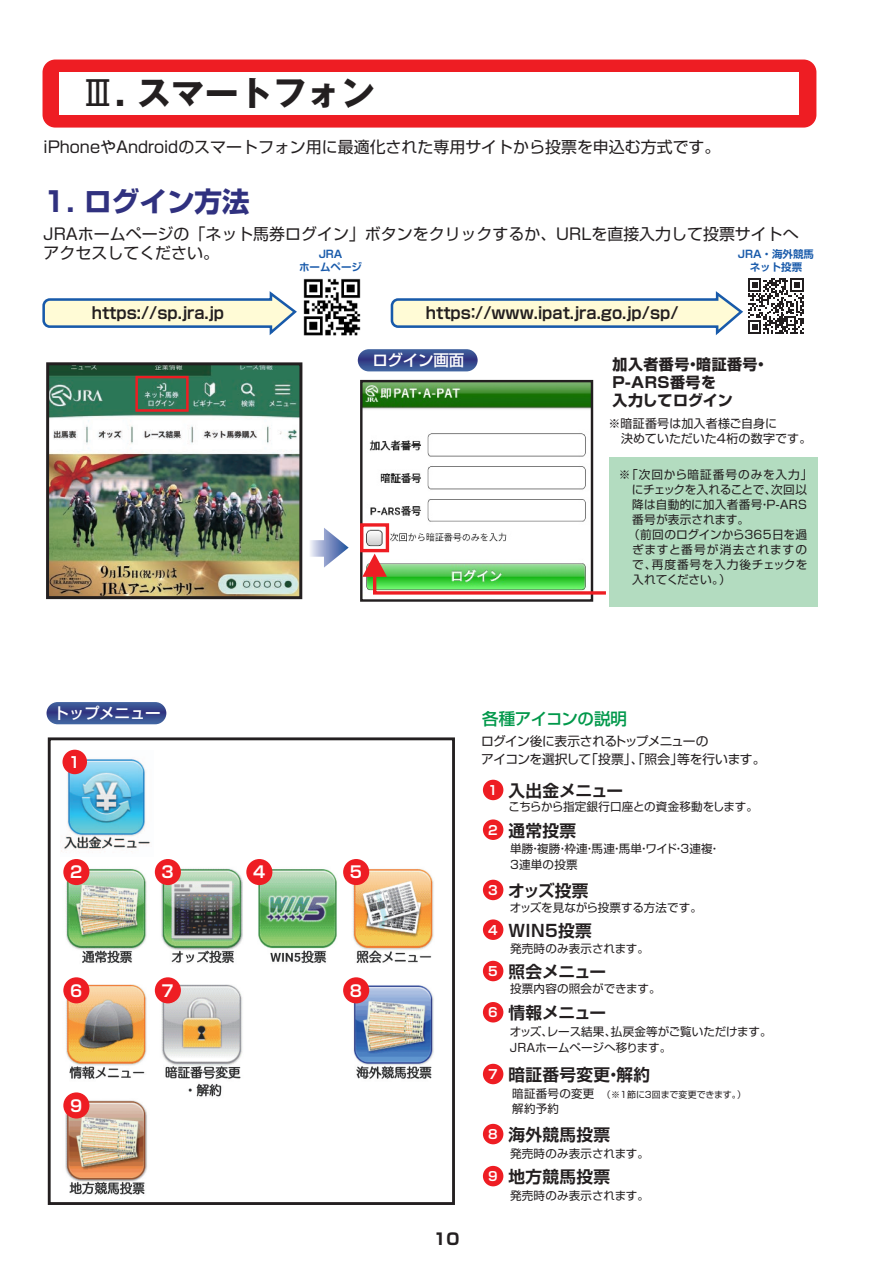
<style>
.page{position:relative;width:893px;height:1263px;background:#fff}
.page>*{position:absolute;margin:0;border:0;box-sizing:border-box;transform-origin:0 0}
.t1{font:700 34.05px "Gothic MB101 Pr 5";color:#231f20}
.t2{font:700 27.6px "Shin Go Pr 5";color:#30317f}
.t3{font:700 16.65px "Shin Go Pr 5 De";letter-spacing:.02em;color:#231f20}
.t4{font:700 16.65px "Shin Go Pr 5 De";letter-spacing:-.015em;color:#231f20}
.t5{font:500 16.5px "Shin Go Pr 5";letter-spacing:-.02em;color:#00984a}
.t6{font:700 16.2px "Shin Go Pr 5 De";color:#231f20}
.t7{font:700 16.05px "Shin Go Pr 5 De";color:#fff}
.t8{font:15.9px/19.2px "Shin Go Pr 5";color:#231f20}
.t9{font:700 15.9px "Shin Go Pr 5";color:#231f20}
.t10{font:500 15.6px "Shin Go Pr 5";letter-spacing:-.02em;color:#fff}
.t11{font:700 15.15px "Shin Go Pr 5 De";color:#fff}
.t12{font:700 15px/18px "Shin Go Pr 5";letter-spacing:.03em;color:#231f20}
.t13{font:12.75px/18px "Shin Go Pr 5";letter-spacing:-.04em;color:#231f20}
.t14{font:700 12.6px "Shin Go Pr 5 De";color:#fff}
.t15{font:12px/15px "Shin Go Pr 5";letter-spacing:.01em;color:#231f20}
.t16{font:11.7px/15px "Shin Go Pr 5";letter-spacing:.075em;color:#231f20}
.t17{font:11.7px/15px "Shin Go Pr 5";letter-spacing:-.005em;color:#231f20}
.t18{font:11.7px "Shin Go Pr 5";color:#231f20}
.t19{font:11.7px "Shin Go Pr 5";letter-spacing:.055em;color:#231f20}
.t20{font:11.7px/15px "Shin Go Pr 5";letter-spacing:-.02em;color:#231f20}
.t21{font:11.7px "Shin Go Pr 5";letter-spacing:.025em;color:#231f20}
.t22{font:11.55px/15.9px "Shin Go Pr 5";letter-spacing:.02em;color:#231f20}
.t23{font:11.55px "Shin Go Pr 5";letter-spacing:-.015em;color:#231f20}
.t24{font:11.55px/15.9px "Shin Go Pr 5";letter-spacing:-.03em;color:#231f20}
.t25{font:11.55px "Shin Go Pr 5";letter-spacing:-.01em;color:#231f20}
.t26{font:11.55px "Shin Go Pr 5";letter-spacing:-.005em;color:#231f20}
.t27{font:700 10.5px/12.6px "Shin Go Pr 5 De";color:#185aaa;text-align:center}
.t28{font:9px "Shin Go Pr 5";letter-spacing:-.01em;color:#231f20}
.s1{font-weight:400}
.s2{font-size:11.55px}
</style>
<div class="page">
<div style="left:43px;top:60px;width:773px;height:68px;background:#ee1d23;border-radius:13px"></div>
<div style="left:60px;top:72px;width:739px;height:43px;background:#fff"></div>
<div style="left:610px;top:457px;width:208px;height:149px;background:#b3dcc0"></div>
<img style="left:60px;top:749px;width:374px;height:446px">
<img style="left:61px;top:750px;width:92px;height:106px">
<img style="left:363px;top:383px;width:227px;height:171px">
<div style="left:360px;top:380px;width:233px;height:222px;border:2px solid #231f20"></div>
<img style="left:303px;top:278px;width:58px;height:58px">
<svg style="left:42px;top:291px;width:255px;height:44px"></svg>
<svg style="left:47px;top:702px;width:119px;height:22px;background:#394d90"></svg>
<svg style="left:358px;top:349px;width:120px;height:22px;background:#3b4f91"></svg>
<div style="left:48px;top:737px;width:407px;height:468px;border:3px solid #231f20"></div>
<svg style="left:390px;top:278px;width:413px;height:57px"></svg>
<div style="left:62px;top:750px;width:25px;height:24px;background:#ee1d23;border-radius:50%"></div>
<div style="left:63px;top:859px;width:26px;height:26px;background:#ee1d23;border-radius:50%"></div>
<div style="left:155px;top:859px;width:26px;height:26px;background:#ee1d23;border-radius:50%"></div>
<div style="left:246px;top:859px;width:26px;height:26px;background:#ee1d23;border-radius:50%"></div>
<div style="left:343px;top:859px;width:26px;height:26px;background:#ee1d23;border-radius:50%"></div>
<div style="left:63px;top:977px;width:26px;height:26px;background:#ee1d23;border-radius:50%"></div>
<div style="left:63px;top:1092px;width:26px;height:26px;background:#ee1d23;border-radius:50%"></div>
<div style="left:155px;top:977px;width:26px;height:26px;background:#ee1d23;border-radius:50%"></div>
<div style="left:343px;top:977px;width:26px;height:26px;background:#ee1d23;border-radius:50%"></div>
<div style="left:360px;top:523px;width:29px;height:29px;border:3px solid #ee1d23"></div>
<svg style="left:362px;top:554px;width:244px;height:42px"></svg>
<div style="left:483px;top:780px;width:20px;height:20px;background:#ee1d23;border-radius:50%"></div>
<div style="left:483px;top:819px;width:20px;height:21px;background:#ee1d23;border-radius:50%"></div>
<div style="left:483px;top:880px;width:20px;height:20px;background:#ee1d23;border-radius:50%"></div>
<div style="left:483px;top:961px;width:20px;height:20px;background:#ee1d23;border-radius:50%"></div>
<div style="left:483px;top:1002px;width:20px;height:20px;background:#ee1d23;border-radius:50%"></div>
<div style="left:483px;top:1064px;width:20px;height:20px;background:#ee1d23;border-radius:50%"></div>
<div style="left:483px;top:1124px;width:20px;height:20px;background:#ee1d23;border-radius:50%"></div>
<div style="left:483px;top:1166px;width:20px;height:20px;background:#ee1d23;border-radius:50%"></div>
<div style="left:483px;top:919px;width:20px;height:21px;background:#ee1d23;border-radius:50%"></div>
<svg style="left:310px;top:528px;width:39px;height:40px"></svg>
<img style="left:50px;top:366px;width:248px;height:229px">
<div style="left:46px;top:362px;width:256px;height:237px;border:3px solid #231f20"></div>
<div style="left:135px;top:376px;width:54px;height:36px;border:3px solid #ee1d23"></div>
<h1 class="t1" style="left:81px;top:65px;width:296px"><span class="s1">Ⅲ</span>. スマートフォン</h1>
<p class="t8" style="left:44px;top:136px;width:678px">iPhoneやAndroidのスマートフォン用に最適化された専用サイトから投票を申込む方式です。</p>
<h2 class="t2" style="left:44px;top:180px;width:208px">1. ログイン方法</h2>
<p class="t8" style="left:44px;top:223px;width:757px">JRAホームページの「ネット馬券ログイン」ボタンをクリックするか、URLを直接入力して投票サイトへアクセスしてください。</p>
<p class="t27" style="left:738px;top:247px;width:78px">JRA・海外競馬ネット投票</p>
<p class="t27" style="left:299px;top:247px;width:64px">JRA<br>ホームページ</p>
<p class="t6" style="left:92px;top:300px;width:50px">httpｓ</p>
<p class="t6" style="left:137px;top:300px;width:89px">://sp.jra j p.</p>
<p class="t6" style="left:426px;top:300px;width:47px">https</p>
<p class="t6" style="left:465px;top:300px;width:215px">：//www.ipat.jra.go j p. /sp/</p>
<p class="t10" style="left:372px;top:347px;width:93px">ログイン画面</p>
<p class="t12" style="left:613px;top:354px;width:122px">加入者番号<br>P-ARS番号を入力してログイン</p>
<p class="t12" style="left:696px;top:354px;width:63px">暗証番号</p>
<p class="t12" style="left:685px;top:354px;width:16px">・</p>
<p class="t12" style="left:753px;top:354px;width:17px">・</p>
<p class="t15" style="left:621px;top:415px;width:192px;text-indent:-13px">※暗証番号は加入者様ご自身に<br>決めていただいた4桁の数字です。</p>
<p class="t16" style="left:771px;top:466px;width:43px;text-indent:-152px">※「次回から暗証番号のみを入力「次回以</p>
<p class="t17" style="left:632px;top:481px;width:177px">にチェックを入れることで、<br>降は自動的に加入者番号 P-ARS</p>
<p class="t21" style="left:759px;top:495px;width:13px">・</p>
<p class="t18" style="left:632px;top:510px;width:118px">番号が表示されます。</p>
<p class="t18" style="left:628px;top:525px;width:180px">（前回のログインから365日を過</p>
<p class="t16" style="left:632px;top:541px;width:176px">ぎますと番号が消去されますの</p>
<p class="t19" style="left:652px;top:555px;width:157px">再度番号を入力後チェックを</p>
<p class="t20" style="left:632px;top:556px;width:100px">で、<br>入れてください (。</p>
<p class="t10" style="left:53px;top:700px;width:109px">トップメニュー</p>
<p class="t11" style="left:69px;top:750px;width:13px">1</p>
<p class="t5" style="left:482px;top:705px;width:146px">各種アイコンの説明</p>
<p class="t13" style="left:677px;top:730px;width:90px;text-indent:-196px">ログイン後に表示されるトップメニューの<br>等を行います。</p>
<p class="t13" style="left:585px;top:748px;width:99px">「投票」、「照会」</p>
<p class="t13" style="left:481px;top:748px;width:111px">アイコンを選択して</p>
<p class="t23" style="left:508px;top:797px;width:251px">こちらから指定銀行口座との資金移動をします。</p>
<p class="t4" style="left:509px;top:777px;width:116px">入出金メニュー</p>
<p class="t14" style="left:488px;top:780px;width:11px">1</p>
<p class="t14" style="left:488px;top:819px;width:11px">2</p>
<p class="t3" style="left:509px;top:817px;width:69px">通常投票</p>
<p class="t7" style="left:70px;top:859px;width:14px">2</p>
<p class="t7" style="left:162px;top:859px;width:14px">3</p>
<p class="t7" style="left:253px;top:859px;width:14px">4</p>
<p class="t7" style="left:350px;top:859px;width:14px">5</p>
<p class="t22" style="left:510px;top:839px;width:204px">単勝複勝枠連馬連馬単ワイド 3連複</p>
<p class="t22" style="left:510px;top:839px;width:69px;text-indent:19px">・<br>3連単の投票</p>
<p class="t22" style="left:557px;top:839px;width:13px">・</p>
<p class="t22" style="left:584px;top:839px;width:13px">・</p>
<p class="t22" style="left:611px;top:839px;width:13px">・</p>
<p class="t22" style="left:638px;top:839px;width:13px">・</p>
<p class="t22" style="left:673px;top:839px;width:13px">・</p>
<p class="t22" style="left:709px;top:839px;width:13px">・</p>
<p class="t14" style="left:488px;top:880px;width:11px">3</p>
<p class="t3" style="left:508px;top:877px;width:82px">オッズ投票</p>
<p class="t25" style="left:510px;top:898px;width:194px">オッズを見ながら投票する方法です。</p>
<p class="t14" style="left:488px;top:919px;width:11px">4</p>
<p class="t3" style="left:509px;top:916px;width:85px">WIN5投票</p>
<p class="t22" style="left:510px;top:939px;width:141px">発売時のみ表示されます。</p>
<p class="t14" style="left:488px;top:961px;width:11px">5</p>
<p class="t3" style="left:509px;top:958px;width:99px">照会メニュー</p>
<p class="t7" style="left:70px;top:977px;width:14px">6</p>
<p class="t7" style="left:162px;top:977px;width:14px">7</p>
<p class="t7" style="left:350px;top:977px;width:14px">8</p>
<p class="t22" style="left:510px;top:980px;width:152px">投票内容の照会ができます。</p>
<p class="t14" style="left:488px;top:1002px;width:11px">6</p>
<p class="t3" style="left:509px;top:999px;width:99px">情報メニュー</p>
<p class="t24" style="left:508px;top:1022px;width:165px">オッズ、<br>ＪＲＡホームページへ移ります。</p>
<p class="t26" style="left:611px;top:1022px;width:162px">払戻金等がご覧いただけます。</p>
<p class="t22" style="left:547px;top:1022px;width:71px">レース結果、</p>
<p class="t14" style="left:488px;top:1064px;width:11px">7</p>
<p class="t3" style="left:509px;top:1061px;width:143px">暗証番号変更解約</p>
<p class="t3" style="left:605px;top:1061px;width:18px">・</p>
<p class="t7" style="left:70px;top:1092px;width:14px">9</p>
<p class="t22" style="left:512px;top:1084px;width:84px">暗証番号の変更解約予約</p>
<p class="t28" style="left:595px;top:1087px;width:153px"><span class="s2">　</span>（※1節に3回まで変更できます (。</p>
<p class="t14" style="left:488px;top:1124px;width:11px">8</p>
<p class="t3" style="left:509px;top:1121px;width:103px">海外競馬投票</p>
<p class="t22" style="left:510px;top:1144px;width:141px">発売時のみ表示されます。</p>
<p class="t14" style="left:488px;top:1166px;width:11px">9</p>
<p class="t3" style="left:509px;top:1163px;width:103px">地方競馬投票</p>
<p class="t22" style="left:510px;top:1186px;width:141px">発売時のみ表示されます。</p>
<p class="t9" style="left:433px;top:1226px;width:27px">10</p>
</div>
